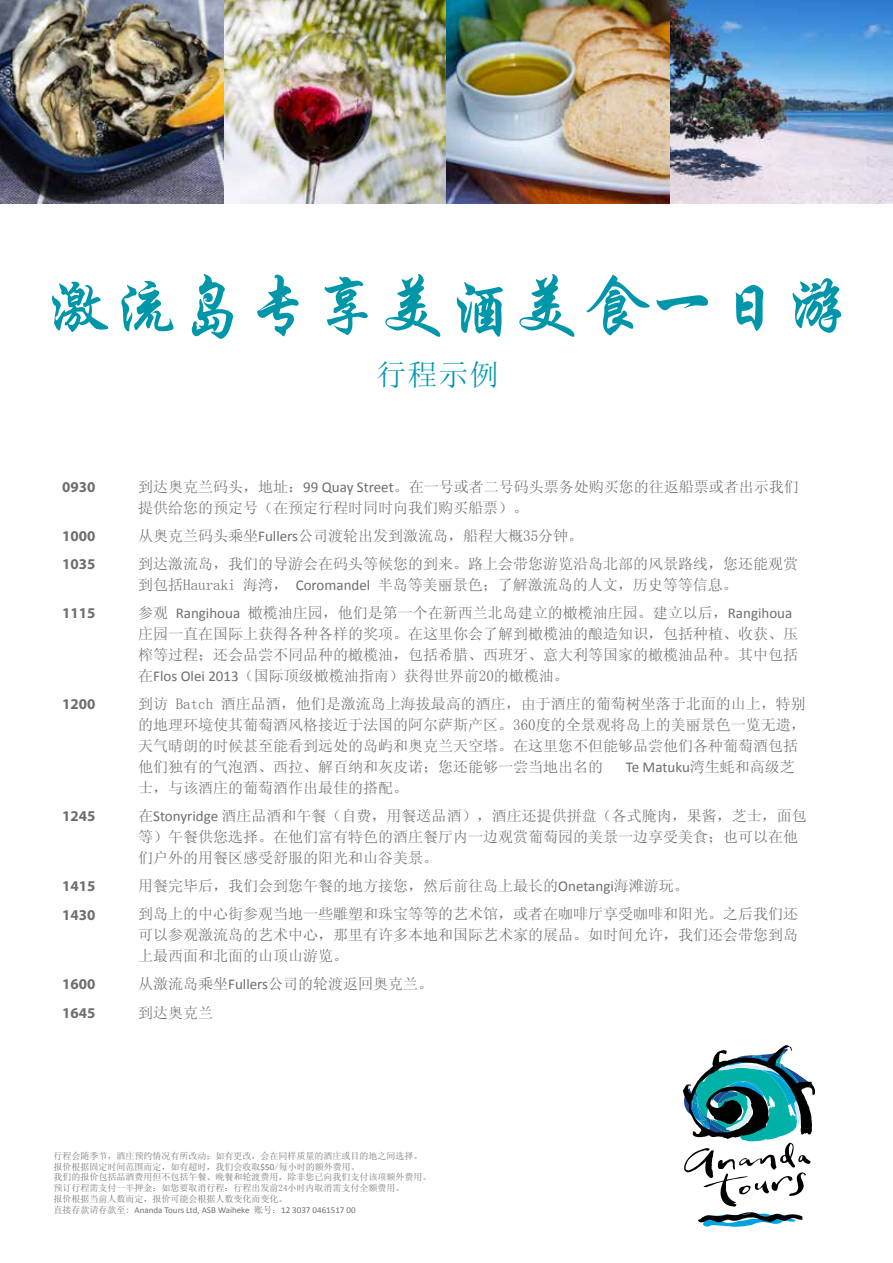
<style>
.page{position:relative;width:893px;height:1263px;background:#fff}
.page>*{position:absolute;margin:0;border:0;box-sizing:border-box;transform-origin:0 0}
.t1{font:67.05px "ST Xingkai SC Bold";color:#0096aa}
.t2{font:29.7px "Sim Sun";color:#0096aa}
.t3{font:15px/21px "Sim Sun";color:#6d6e71}
.t4{font:700 15px "Myriad Pro";color:#6d6e71}
.t5{font:15px "Calibri";letter-spacing:-.005em;color:#6d6e71}
.t6{font:9px/10.8px "Sim Sun";color:#6d6e71}
.t7{font:9px "Calibri";color:#6d6e71}
.s1{font-family:"Calibri"}
.s2{font-family:"Sim Sun"}
</style>
<div class="page">
<img style="left:0;top:0;width:893px;height:203px">
<svg style="left:683px;top:1045px;width:132px;height:182px"></svg>
<h1 class="t1" style="left:46px;top:272px;width:806px">激流岛专享美酒美食一日游</h1>
<h2 class="t2" style="left:377px;top:359px;width:124px">行程示例</h2>
<p class="t4" style="left:62px;top:477px;width:35px">0930</p>
<p class="t3" style="left:138px;top:476px;width:662px">到达奥克兰码头，地址：<span class="s1">99 Quay Street</span>。在一号或者二号码头票务处购买您的往返船票或者出示我们提供给您的预定号（在预定行程时同时向我们购买船票）。</p>
<p class="t4" style="left:62px;top:526px;width:35px">1000</p>
<p class="t3" style="left:138px;top:525px;width:446px">从奥克兰码头乘坐<span class="s1">Fullers</span>公司渡轮出发到激流岛，船程大概35分钟。</p>
<p class="t4" style="left:62px;top:554px;width:35px">1035</p>
<p class="t3" style="left:138px;top:553px;width:661px">到达激流岛，我们的导游会在码头等候您的到来。路上会带您游览沿岛北部的风景路线，您还能观赏到包括Hauraki 海湾， <span class="s1">Coromandel</span> 半岛等美丽景色；了解激流岛的人文，历史等等信息。</p>
<p class="t4" style="left:62px;top:603px;width:35px">1115</p>
<p class="t3" style="left:138px;top:602px;width:662px">参观 <span class="s1">Rangihoua</span> 橄榄油庄园，他们是第一个在新西兰北岛建立的橄榄油庄园。建立以后，<span class="s1">Rangihoua</span>庄园一直在国际上获得各种各样的奖项。在这里你会了解到橄榄油的酿造知识，包括种植、收获、压榨等过程；还会品尝不同品种的橄榄油，包括希腊、西班牙、意大利等国家的橄榄油品种。其中包括在<span class="s1">Flos Olei 2013</span>（国际顶级橄榄油指南）获得世界前20的橄榄油。</p>
<p class="t4" style="left:62px;top:694px;width:35px">1200</p>
<p class="t3" style="left:138px;top:693px;width:669px">到访 Batch 酒庄品酒，他们是激流岛上海拔最高的酒庄，由于酒庄的葡萄树坐落于北面的山上，特别的地理环境使其葡萄酒风格接近于法国的阿尔萨斯产区。360度的全景观将岛上的美丽景色一览无遗，天气晴朗的时候甚至能看到远处的岛屿和奥克兰天空塔。在这里您不但能够品尝他们各种葡萄酒包括他们独有的气泡酒、西拉、解百纳和灰皮诺；您还能够一尝当地出名的</p>
<p class="t5" style="left:626px;top:757px;width:171px">Te Matuku<span class="s2">湾生蚝和高级芝</span></p>
<p class="t3" style="left:138px;top:777px;width:272px">士，与该酒庄的葡萄酒作出最佳的搭配。</p>
<p class="t4" style="left:62px;top:806px;width:35px">1245</p>
<p class="t3" style="left:138px;top:805px;width:670px">在<span class="s1">Stonyridge</span> 酒庄品酒和午餐（自费，用餐送品酒），酒庄还提供拼盘（各式腌肉，果酱，芝士，面包等）午餐供您选择。在他们富有特色的酒庄餐厅内一边观赏葡萄园的美景一边享受美食；也可以在他们户外的用餐区感受舒服的阳光和山谷美景。</p>
<p class="t4" style="left:62px;top:876px;width:35px">1415</p>
<p class="t3" style="left:138px;top:875px;width:552px">用餐完毕后，我们会到您午餐的地方接您，然后前往岛上最长的<span class="s1">Onetangi</span>海滩游玩。</p>
<p class="t4" style="left:62px;top:905px;width:35px">1430</p>
<p class="t3" style="left:138px;top:903px;width:662px;text-align:justify">到岛上的中心街参观当地一些雕塑和珠宝等等的艺术馆，或者在咖啡厅享受咖啡和阳光。之后我们还可以参观激流岛的艺术中心，那里有许多本地和国际艺术家的展品。如时间允许，我们还会带您到岛上最西面和北面的山顶山游览。</p>
<p class="t4" style="left:62px;top:974px;width:35px">1600</p>
<p class="t3" style="left:138px;top:973px;width:296px">从激流岛乘坐<span class="s1">Fullers</span>公司的轮渡返回奥克兰。</p>
<p class="t4" style="left:62px;top:1003px;width:35px">1645</p>
<p class="t3" style="left:138px;top:1002px;width:76px">到达奥克兰</p>
<p class="t6" style="left:54px;top:1150px;width:380px">行程会随季节，酒庄预约情况有所改动；如有更改，会在同样质量的酒庄或目的地之间选择。报价根据固定时间范围而定，如有超时，我们会收取<span class="s1">$50</span>/每小时的额外费用。<br>我们的报价包括品酒费用但不包括午餐、晚餐和轮渡费用，除非您已向我们支付该项额外费用。预订行程需支付一半押金；如您要取消行程：行程出发前24小时内取消需支付全额费用。<br>报价根据当前人数而定，报价可能会根据人数变化而变化。</p>
<p class="t7" style="left:54px;top:1204px;width:304px"><span class="s2">直接存款请存款至:</span> Ananda Tours Ltd, ASB Waiheke <span class="s2">账号：</span>12 3037 0461517 00</p>
</div>
